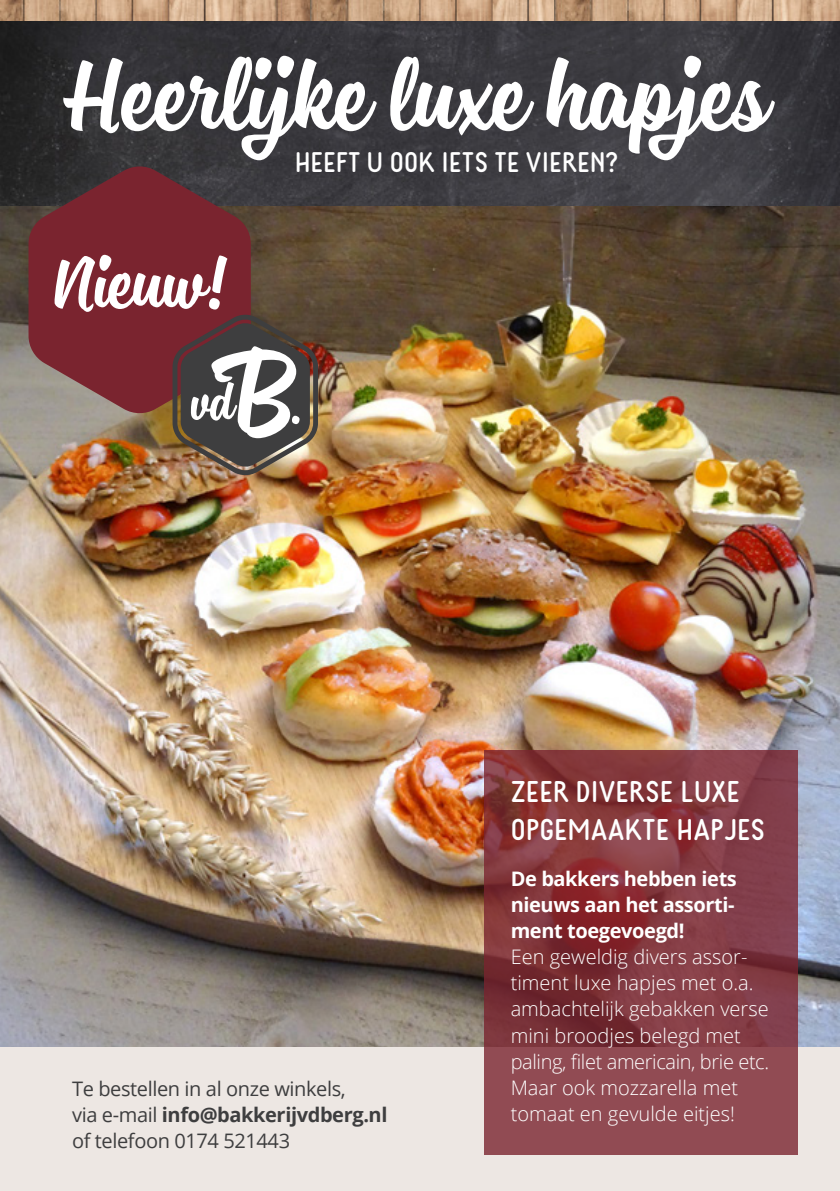
<style>
.page{position:relative;width:840px;height:1191px;background:#fff}
.page>*{position:absolute;margin:0;border:0;box-sizing:border-box;transform-origin:0 0}
.t1{font:118.6px "Sanelma";color:#fff}
.t2{font:87.2px "Sanelma";color:#fff}
.t3{font:700 30px "Kollar Sans";letter-spacing:.01em;color:#fff}
.t4{font:700 28.4px "Kollar Sans";letter-spacing:.01em;color:#fff}
.t5{font:300 20px/26px "Open Sans";color:#fff}
.t6{font:700 20px/26px "Open Sans";letter-spacing:-.02em;color:#fff;text-align:justify}
.t7{font:20px "Open Sans";letter-spacing:-.02em;color:#3e3e3f}
.t8{font:700 20px "Open Sans";letter-spacing:-.02em;color:#3e3e3f}
.s1{font-weight:400}
</style>
<div class="page">
<div style="left:0;top:1011px;width:839px;height:180px;background:#ede7e3"></div>
<img style="left:0;top:206px;width:839px;height:840px">
<img style="left:0;top:20px;width:839px;height:186px">
<img style="left:0;top:0;width:311px;height:20px">
<img style="left:311px;top:0;width:243px;height:20px">
<img style="left:554px;top:0;width:285px;height:20px">
<svg style="left:28px;top:165px;width:223px;height:249px;fill:#7a242f"></svg>
<img style="left:172px;top:315px;width:146px;height:160px">
<svg style="left:483px;top:750px;width:313px;height:404px"></svg>
<p class="t1" style="left:62px;top:17px;width:704px">Heerlijke luxe hapjes</p>
<p class="t4" style="left:295px;top:145px;width:324px">HEEFT U OOK IETS TE VIEREN?</p>
<p class="t2" style="left:54px;top:225px;width:173px">Nieuw!</p>
<p class="t7" style="left:72px;top:1074px;width:275px">Te bestellen in al onze winkels,</p>
<p class="t8" style="left:72px;top:1100px;width:317px"><span class="s1">via e-mail</span> info@bakkerijvdberg.nl</p>
<p class="t7" style="left:72px;top:1126px;width:219px">of telefoon 0174 521443</p>
<p class="t3" style="left:510px;top:774px;width:230px">ZEER DIVERSE LUXE</p>
<p class="t3" style="left:510px;top:812px;width:255px">OPGEMAAKTE HAPJES</p>
<p class="t6" style="left:510px;top:865px;width:227px">De bakkers hebben iets nieuws aan het assorti&shy;ment toegevoegd!</p>
<p class="t5" style="left:510px;top:943px;width:260px">Een geweldig divers assor&shy;timent luxe hapjes met o.a. ambachtelijk gebakken verse mini broodjes belegd met paling, filet americain, brie etc.<br>Maar ook mozzarella met tomaat en gevulde eitjes!</p>
</div>
